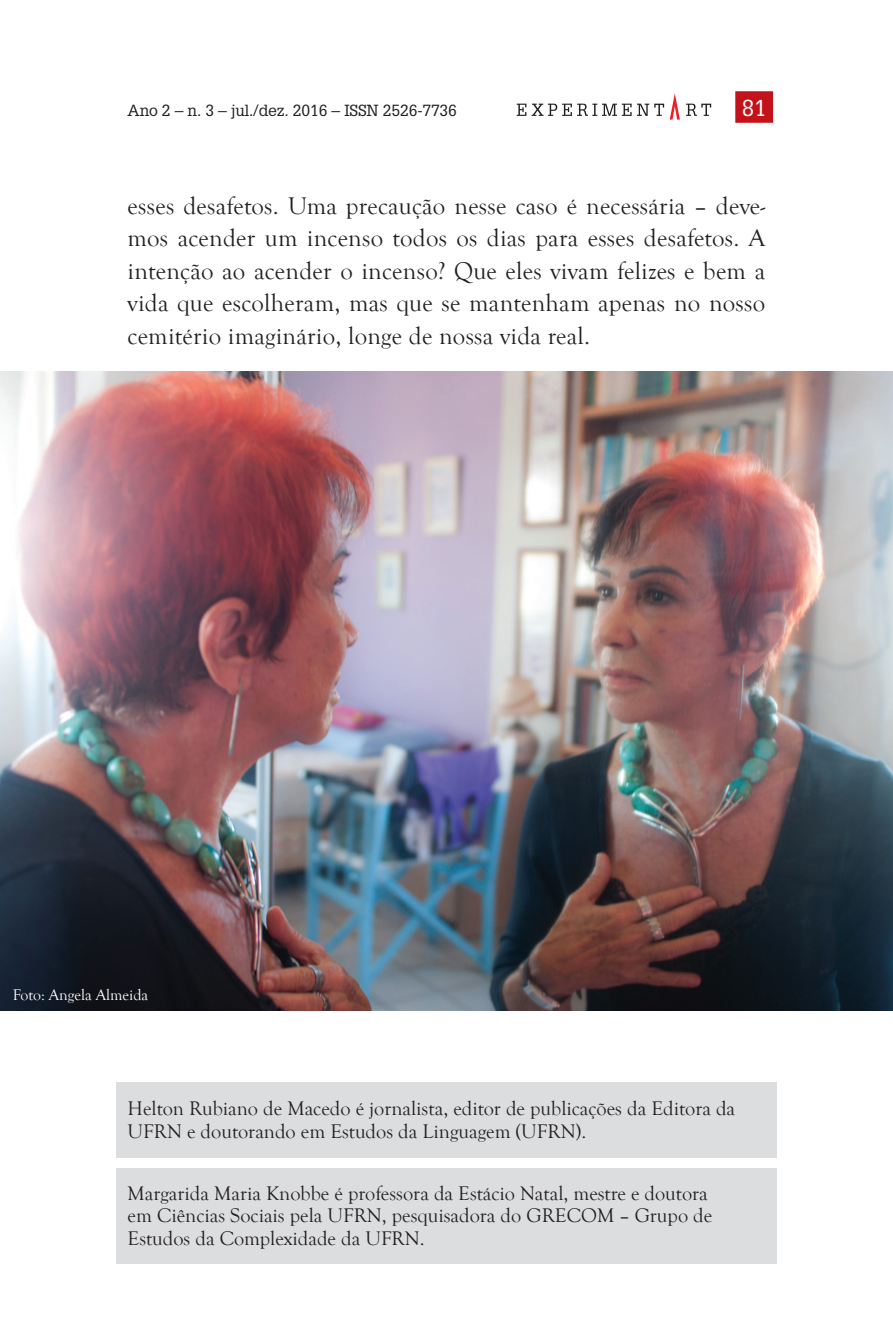
<style>
.page{position:relative;width:893px;height:1340px;background:#fff}
.page>*{position:absolute;margin:0;border:0;box-sizing:border-box;transform-origin:0 0}
.t1{font:24.75px/32.6px "Goudy Old Style T";letter-spacing:.01em;color:#231f20;text-align:justify}
.t2{font:22.5px "Glypha LT Std";color:#fff}
.t3{font:20.25px/22.5px "Goudy Old Style T";color:#231f20}
.t4{font:15.75px "Glypha LT Std";letter-spacing:-.01em;color:#231f20}
.t5{font:15.75px "Goudy Old Style T";color:#fff}
</style>
<div class="page">
<div style="left:735px;top:91px;width:38px;height:32px;background:#c4121a"></div>
<svg style="left:517px;top:93px;width:194px;height:27px"></svg>
<div style="left:116px;top:1167px;width:661px;height:96px;background:#dcdddf"></div>
<div style="left:116px;top:1082px;width:661px;height:75px;background:#dcdddf"></div>
<img style="left:0;top:372px;width:893px;height:638px">
<p class="t4" style="left:128px;top:101px;width:331px">Ano 2 – n. 3 – jul./dez. 2016 – ISSN 2526-7736</p>
<p class="t2" style="left:742px;top:95px;width:27px">81</p>
<p class="t1" style="left:128px;top:190px;width:639px">esses desafetos. Uma precaução nesse caso é necessária – deve&shy;mos acender um incenso todos os dias para esses desafetos. A intenção ao acender o incenso? Que eles vivam felizes e bem a vida que escolheram, mas que se mantenham apenas no nosso cemitério imaginário, longe de nossa vida real.</p>
<p class="t5" style="left:13px;top:985px;width:137px">Foto: Angela Almeida</p>
<p class="t3" style="left:128px;top:1098px;width:609px">Helton Rubiano de Macedo é jornalista, editor de publicações da Editora da<br>UFRN e doutorando em Estudos da Linguagem (UFRN).</p>
<p class="t3" style="left:128px;top:1182px;width:586px">Margarida Maria Knobbe é professora da Estácio Natal, mestre e doutora em Ciências Sociais pela UFRN, pesquisadora do GRECOM – Grupo de<br>Estudos da Complexidade da UFRN.</p>
</div>
